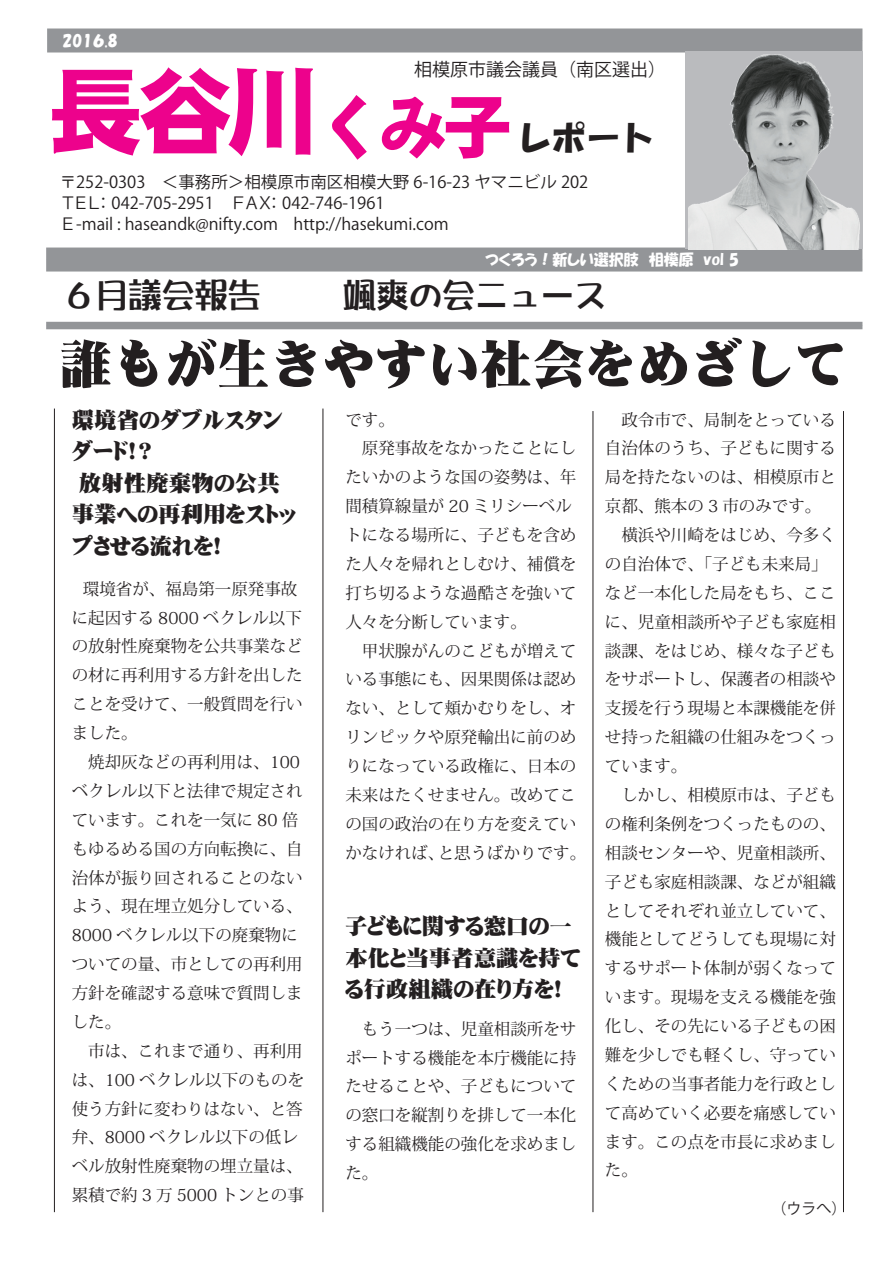
<style>
.page{position:relative;width:893px;height:1263px;background:#fff}
.page>*{position:absolute;margin:0;border:0;box-sizing:border-box;transform-origin:0 0}
.t1{font:52.5px "DF Mincho SU WIN RKSJ H";color:#231f20}
.t2{font:34.5px "HG Soei Kakupoptai";color:#231f20}
.t3{font:33px "Highcollar PO Ptai EG Heavy SJIS";color:#231f20}
.t4{font:22.5px/31.5px "DF Mincho SU WING RKSJ H";color:#231f20}
.t5{font:18px "Koz Go Pro";color:#231f20}
.t6{font:16.5px/28.8px "Koz Min Pro";color:#231f20}
.t7{font:16.5px/21px "Koz Go Pro";color:#231f20}
.t8{font:15px "HGP Soei Kakupoptai";color:#fff}
.t9{font:15px "Koz Go Pro";color:#231f20}
.s1{font-family:"DF Gothic EB WIN RKSJ H";font-size:94.5px;color:#ed028c}
.s2{font-family:"DF Gothic EB WIN RKSJ H";font-size:69px;color:#ed028c}
</style>
<div class="page">
<div style="left:46px;top:248px;width:816px;height:24px;background:#939598"></div>
<div style="left:46px;top:322px;width:816px;height:7px;background:#939598"></div>
<div style="left:47px;top:29px;width:815px;height:24px;background:#939598"></div>
<div style="left:685px;top:51px;width:177px;height:198px;background:#babbbe"></div>
<hr style="left:323px;top:409px;width:1px;height:803px;background:#231f20">
<hr style="left:54px;top:409px;width:1px;height:803px;background:#231f20">
<hr style="left:593px;top:411px;width:1px;height:801px;background:#231f20">
<hr style="left:843px;top:411px;width:1px;height:801px;background:#231f20">
<img style="left:688px;top:54px;width:172px;height:196px">
<p class="t8" style="left:62px;top:33px;width:57px">201６.8</p>
<p class="t5" style="left:414px;top:58px;width:253px">相模原市議会議員（南区選出）</p>
<h2 class="t2" style="left:48px;top:120px;width:609px"><span class="s1">長谷川</span><span class="s2">くみ子</span>レポート</h2>
<p class="t7" style="left:60px;top:172px;width:550px">〒252-0303　＜事務所＞相模原市南区相模大野 6-16-23 ヤマニビル 202 　<br>ＴＥＬ：042-705-2951　ＦＡＸ：042-746-1961<br>Ｅ-mail : haseandk@nifty.com http://hasekumi.com</p>
<p class="t8" style="left:485px;top:252px;width:255px">つくろう！新しい選択肢　相模原　vol 5</p>
<h3 class="t3" style="left:63px;top:279px;width:199px">６月議会報告</h3>
<h3 class="t3" style="left:343px;top:279px;width:265px">颯爽の会ニュース</h3>
<h1 class="t1" style="left:60px;top:338px;width:789px">誰もが生きやすい社会をめざして</h1>
<h3 class="t4" style="left:72px;top:404px;width:213px">環境省のダブルスタン</h3>
<h3 class="t4" style="left:72px;top:436px;width:93px">ダード！？　</h3>
<h3 class="t4" style="left:79px;top:467px;width:202px">放射性廃棄物の公共</h3>
<h3 class="t4" style="left:72px;top:499px;width:226px">事業への再利用をストッ</h3>
<h3 class="t4" style="left:72px;top:530px;width:154px">プさせる流れを！</h3>
<p class="t6" style="left:72px;top:574px;width:234px;text-indent:11px">環境省が、福島第一原発事故に起因する 8000 ベクレル以下の放射性廃棄物を公共事業などの材に再利用する方針を出したことを受けて、一般質問を行いました。<br>　焼却灰などの再利用は、100ベクレル以下と法律で規定されています。これを一気に 80 倍もゆるめる国の方向転換に、自治体が振り回されることのないよう、現在埋立処分している、<br>8000 ベクレル以下の廃棄物についての量、市としての再利用方針を確認する意味で質問しました。<br>　市は、これまで通り、再利用は、100 ベクレル以下のものを使う方針に変わりはない、と答弁、8000 ベクレル以下の低レベル放射性廃棄物の埋立量は、累積で約 3 万 5000 トンとの事</p>
<p class="t6" style="left:345px;top:404px;width:242px">です。<br>　原発事故をなかったことにしたいかのような国の姿勢は、年間積算線量が 20 ミリシーベルトになる場所に、子どもを含めた人々を帰れとしむけ、補償を打ち切るような過酷さを強いて人々を分断しています。<br>　甲状腺がんのこどもが増えている事態にも、因果関係は認めない、として頬かむりをし、オリンピックや原発輸出に前のめりになっている政権に、日本の未来はたくせません。改めてこの国の政治の在り方を変えていかなければ、と思うばかりです。</p>
<h3 class="t4" style="left:345px;top:911px;width:237px">子どもに関する窓口の一本化と当事者意識を持てる行政組織の在り方を！</h3>
<p class="t6" style="left:345px;top:1013px;width:232px;text-align:justify">　もう一つは、児童相談所をサポートする機能を本庁機能に持たせることや、子どもについての窓口を縦割りを排して一本化する組織機能の強化を求めました。</p>
<p class="t6" style="left:605px;top:404px;width:232px">　政令市で、局制をとっている自治体のうち、子どもに関する局を持たないのは、相模原市と京都、熊本の 3 市のみです。　横浜や川崎をはじめ、今多くの自治体で、「子ども未来局」など一本化した局をもち、ここに、児童相談所や子ども家庭相談課、をはじめ、様々な子どもをサポートし、保護者の相談や支援を行う現場と本課機能を併せ持った組織の仕組みをつくっています。<br>　しかし、相模原市は、子どもの権利条例をつくったものの、相談センターや、児童相談所、子ども家庭相談課、などが組織としてそれぞれ並立していて、機能としてどうしても現場に対するサポート体制が弱くなっています。現場を支える機能を強化し、その先にいる子どもの困難を少しでも軽くし、守っていくための当事者能力を行政として高めていく必要を痛感しています。この点を市長に求めました。</p>
<p class="t9" style="left:771px;top:1199px;width:76px">（ウラへ）</p>
</div>
